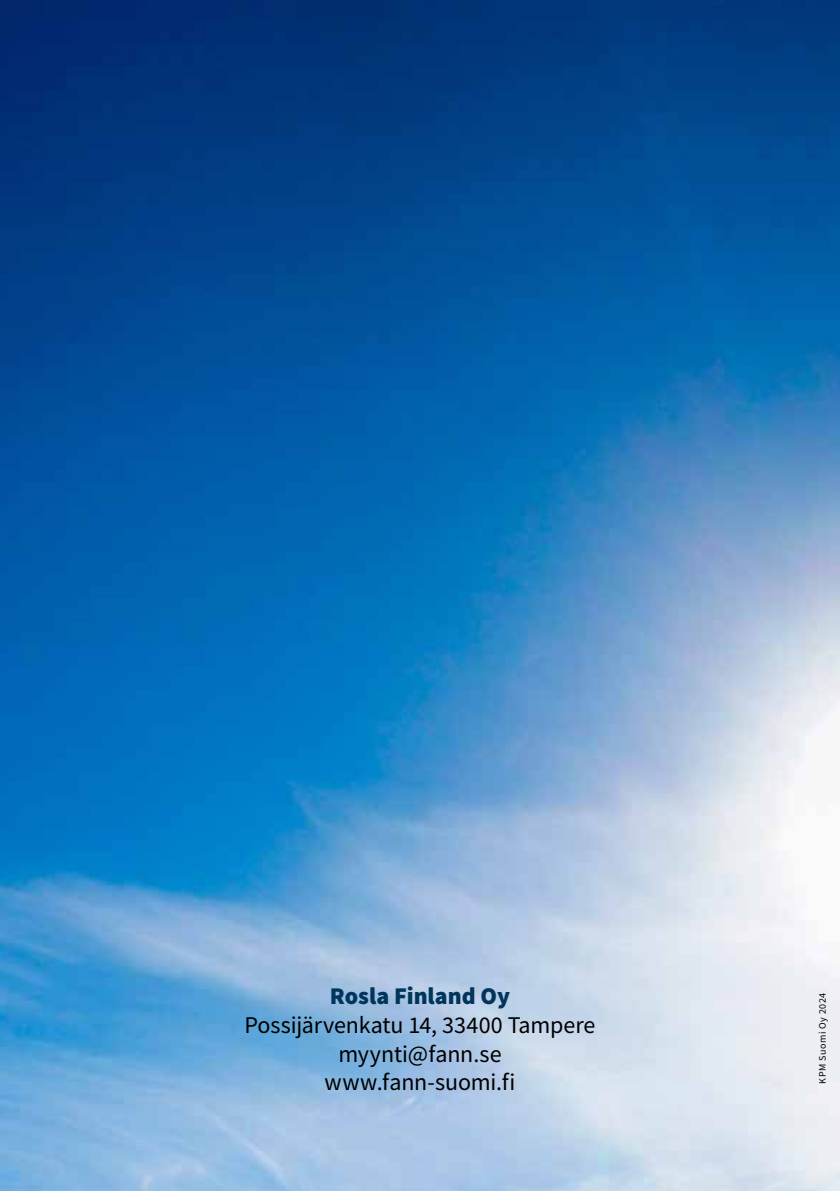
<style>
.page{position:relative;width:840px;height:1191px;background:#fff}
.page>*{position:absolute;margin:0;border:0;box-sizing:border-box;transform-origin:0 0}
.t1{font:24px/28.8px "Source Sans Pro";letter-spacing:-.005em;color:#000;text-align:center}
.t2{font:900 24px "Source Sans Pro";color:#00365c}
.t3{font:10px "Source Sans Pro";letter-spacing:.05em;color:#000}
</style>
<div class="page">
<img style="left:0;top:0;width:839px;height:1191px">
<p class="t2" style="left:330px;top:979px;width:182px">Rosla Finland Oy</p>
<p class="t1" style="left:244px;top:1010px;width:352px">Possijärvenkatu 14, 33400 Tampere myynti@fann.se www.fann-suomi.fi</p>
<p class="t3" style="left:815px;top:1083px;width:92px;rotate:-90deg">KPM Suomi Oy 2024</p>
</div>
